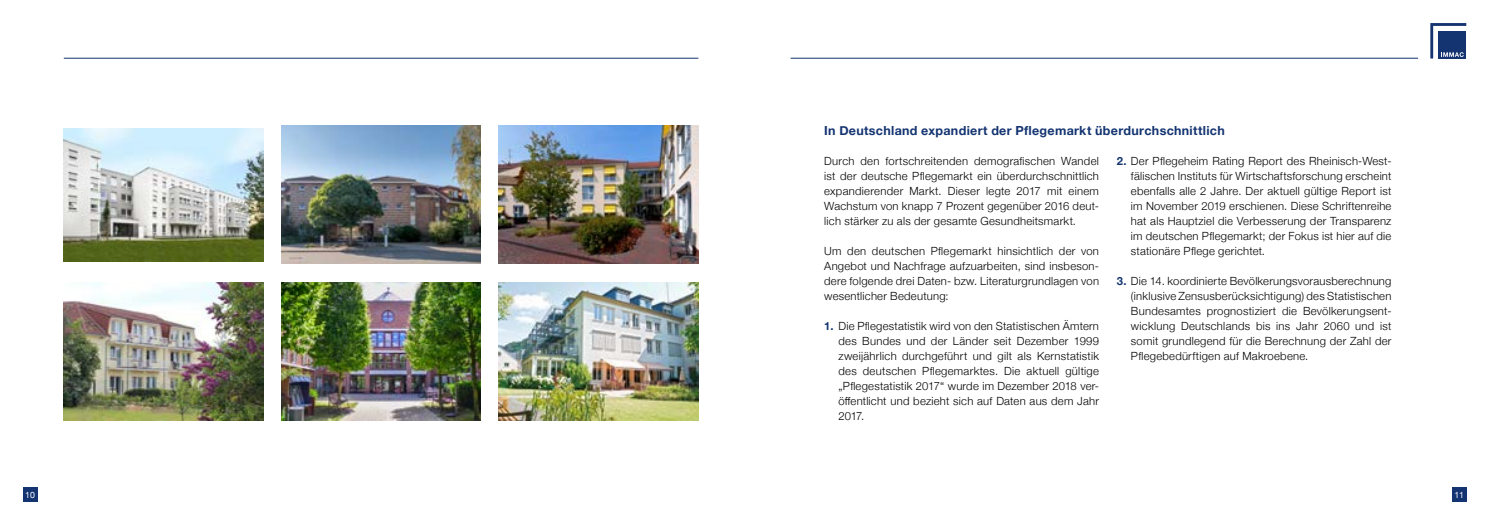
<style>
.page{position:relative;width:1489px;height:525px;background:#fff}
.page>*{position:absolute;margin:0;border:0;box-sizing:border-box;transform-origin:0 0}
.t1{font:700 12.5px "Helvetica Neue";letter-spacing:.025em;color:#133371}
.t2{font:300 11.25px/15px "Helvetica Neue";letter-spacing:.02em;color:#000;text-align:justify}
.t3{font:8.75px "Helvetica Neue";color:#fff}
.s1{font-weight:700;color:#133371}
</style>
<div class="page">
<div style="left:1451px;top:487px;width:15px;height:14px;background:#133371"></div>
<hr style="left:790px;top:58px;width:627px;height:1px;background:#133371">
<svg style="left:1430px;top:23px;width:36px;height:35px"></svg>
<div style="left:23px;top:487px;width:14px;height:14px;background:#133371"></div>
<hr style="left:64px;top:58px;width:634px;height:1px;background:#133371">
<div style="left:64px;top:126px;width:199px;height:138px;background:linear-gradient(to right,#fff,#fff)"></div>
<img style="left:64px;top:128px;width:199px;height:133px">
<img style="left:281px;top:126px;width:200px;height:138px">
<img style="left:498px;top:126px;width:200px;height:138px">
<img style="left:64px;top:282px;width:199px;height:138px">
<img style="left:281px;top:282px;width:200px;height:138px">
<img style="left:498px;top:282px;width:200px;height:138px">
<p class="t1" style="left:824px;top:120px;width:402px">In Deutschland expandiert der Pflegemarkt überdurchschnittlich</p>
<p class="t2" style="left:824px;top:152px;width:276px">Durch den fortschreitenden demografischen Wandel ist der deutsche Pflegemarkt ein überdurchschnittlich expandierender Markt. Dieser legte 2017 mit einem Wachstum von knapp 7 Prozent gegenüber 2016 deut&shy;lich stärker zu als der gesamte Gesundheitsmarkt.</p>
<p class="t2" style="left:824px;top:242px;width:276px">Um den deutschen Pflegemarkt hinsichtlich der von Angebot und Nachfrage aufzuarbeiten, sind insbeson&shy;dere folgende drei Daten- bzw. Literaturgrundlagen von wesentlicher Bedeutung:</p>
<p class="t2" style="left:838px;top:317px;width:262px;text-indent:-14px"><span class="s1">1.</span> Die Pflegestatistik wird von den Statistischen Ämtern des Bundes und der Länder seit Dezember 1999 zweijährlich durchgeführt und gilt als Kernstatistik des deutschen Pflegemarktes. Die aktuell gültige „Pflegestatistik 2017“ wurde im Dezember 2018 ver&shy;öffentlicht und bezieht sich auf Daten aus dem Jahr 2017.</p>
<p class="t2" style="left:1130px;top:152px;width:262px;text-indent:-14px"><span class="s1">2.</span> Der Pflegeheim Rating Report des Rheinisch-West&shy;fälischen Instituts für Wirtschaftsforschung erscheint ebenfalls alle 2 Jahre. Der aktuell gültige Report ist im November 2019 erschienen. Diese Schriftenreihe hat als Hauptziel die Verbesserung der Transparenz im deutschen Pflegemarkt; der Fokus ist hier auf die stationäre Pflege gerichtet.</p>
<p class="t2" style="left:1130px;top:272px;width:262px;text-indent:-14px"><span class="s1">3.</span> Die 14. koordinierte Bevölkerungsvorausberechnung (inklusive Zensusberücksichtigung) des Statistischen Bundesamtes prognostiziert die Bevölkerungsent&shy;wicklung Deutschlands bis ins Jahr 2060 und ist somit grundlegend für die Berechnung der Zahl der Pflegebedürftigen auf Makroebene.</p>
<p class="t3" style="left:25px;top:488px;width:11px">10</p>
<p class="t3" style="left:1454px;top:488px;width:11px">11</p>
</div>
